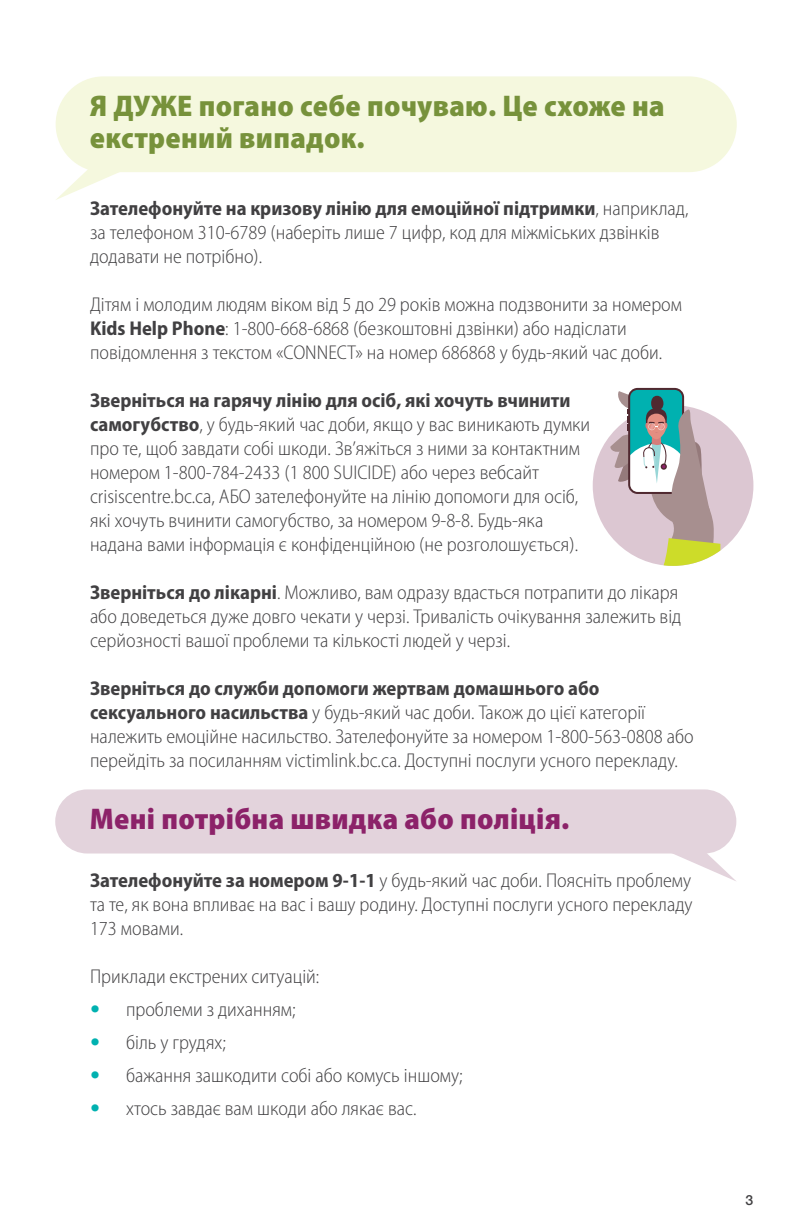
<style>
.page{position:relative;width:792px;height:1224px;background:#fff}
.page>*{position:absolute;margin:0;border:0;box-sizing:border-box;transform-origin:0 0}
.t1{font:900 semi-condensed 30px/32px "Myriad Pro";letter-spacing:.01em;color:#77923b}
.t2{font:900 semi-condensed 30px "Myriad Pro";letter-spacing:.01em;color:#8c2269}
.t3{font:300 semi-condensed 20px/24px "Myriad Pro";color:#414042}
.t4{font:500 14px "Helvetica Neue LT Std";color:#414042}
.s1{font-weight:700}
.s2{font-family:"Helvetica Neue LT Std";font-weight:700;font-stretch:normal;color:#00b1b0}
</style>
<div class="page">
<svg style="left:56px;top:163px;width:64px;height:37px"></svg>
<div style="left:56px;top:76px;width:681px;height:96px;background:#f5f8de;border-radius:48px"></div>
<svg style="left:674px;top:854px;width:62px;height:27px"></svg>
<div style="left:55px;top:789px;width:681px;height:65px;background:#e3d3dc;border-radius:32px"></div>
<div style="left:593px;top:405px;width:160px;height:161px;background:#dcc7d2;border-radius:50%"></div>
<svg style="left:609px;top:388px;width:111px;height:178px"></svg>
<h1 class="t1" style="left:90px;top:89px;width:576px">Я ДУЖЕ погано себе почуваю. Це схоже на екстрений випадок.</h1>
<p class="t3" style="left:90px;top:196px;width:600px"><span class="s1">Зателефонуйте на кризову лінію для емоційної підтримки</span>, наприклад, за телефоном 310-6789 (наберіть лише 7 цифр, код для міжміських дзвінків додавати не потрібно).</p>
<p class="t3" style="left:90px;top:292px;width:594px">Дітям і молодим людям віком від 5 до 29 років можна подзвонити за номером<br><span class="s1">Kids Help Phone</span>: 1-800-668-6868 (безкоштовні дзвінки) або надіслати повідомлення з текстом «CONNECT» на номер 686868 у будь-який час доби.</p>
<p class="t3" style="left:90px;top:388px;width:502px"><span class="s1">Зверніться на гарячу лінію для осіб, які хочуть вчинити самогубство</span>, у будь-який час доби, якщо у вас виникають думки про те, щоб завдати собі шкоди. Зв’яжіться з ними за контактним номером 1-800-784-2433 (1 800 SUICIDE) або через вебсайт crisiscentre.bc.ca, АБО зателефонуйте на лінію допомоги для осіб, які хочуть вчинити самогубство, за номером 9-8-8. Будь-яка надана вами інформація є конфіденційною (не розголошується).</p>
<p class="t3" style="left:90px;top:580px;width:593px"><span class="s1">Зверніться до лікарні</span>. Можливо, вам одразу вдасться потрапити до лікаря або доведеться дуже довго чекати у черзі. Тривалість очікування залежить від серйозності вашої проблеми та кількості людей у черзі.</p>
<p class="t3" style="left:90px;top:676px;width:605px"><span class="s1">Зверніться до служби допомоги жертвам домашнього або сексуального насильства</span> у будь-який час доби. Також до цієї категорії належить емоційне насильство. Зателефонуйте за номером 1-800-563-0808 або перейдіть за посиланням victimlink.bc.ca. Доступні послуги усного перекладу.</p>
<h1 class="t2" style="left:90px;top:799px;width:481px">Мені потрібна швидка або поліція.</h1>
<p class="t3" style="left:90px;top:868px;width:604px;text-align:justify"><span class="s1">Зателефонуйте за номером 9-1-1</span> у будь-який час доби. Поясніть проблему та те, як вона впливає на вас і вашу родину. Доступні послуги усного перекладу 173 мовами.</p>
<p class="t3" style="left:90px;top:964px;width:231px">Приклади екстрених ситуацій:</p>
<p class="t3" style="left:90px;top:997px;width:207px"><span class="s2">•</span> проблеми з диханням;</p>
<p class="t3" style="left:90px;top:1030px;width:137px"><span class="s2">•</span> біль у грудях;</p>
<p class="t3" style="left:90px;top:1063px;width:374px"><span class="s2">•</span> бажання зашкодити собі або комусь іншому;</p>
<p class="t3" style="left:90px;top:1096px;width:328px"><span class="s2">•</span> хтось завдає вам шкоди або лякає вас.</p>
<p class="t4" style="left:746px;top:1192px;width:9px">3</p>
</div>
